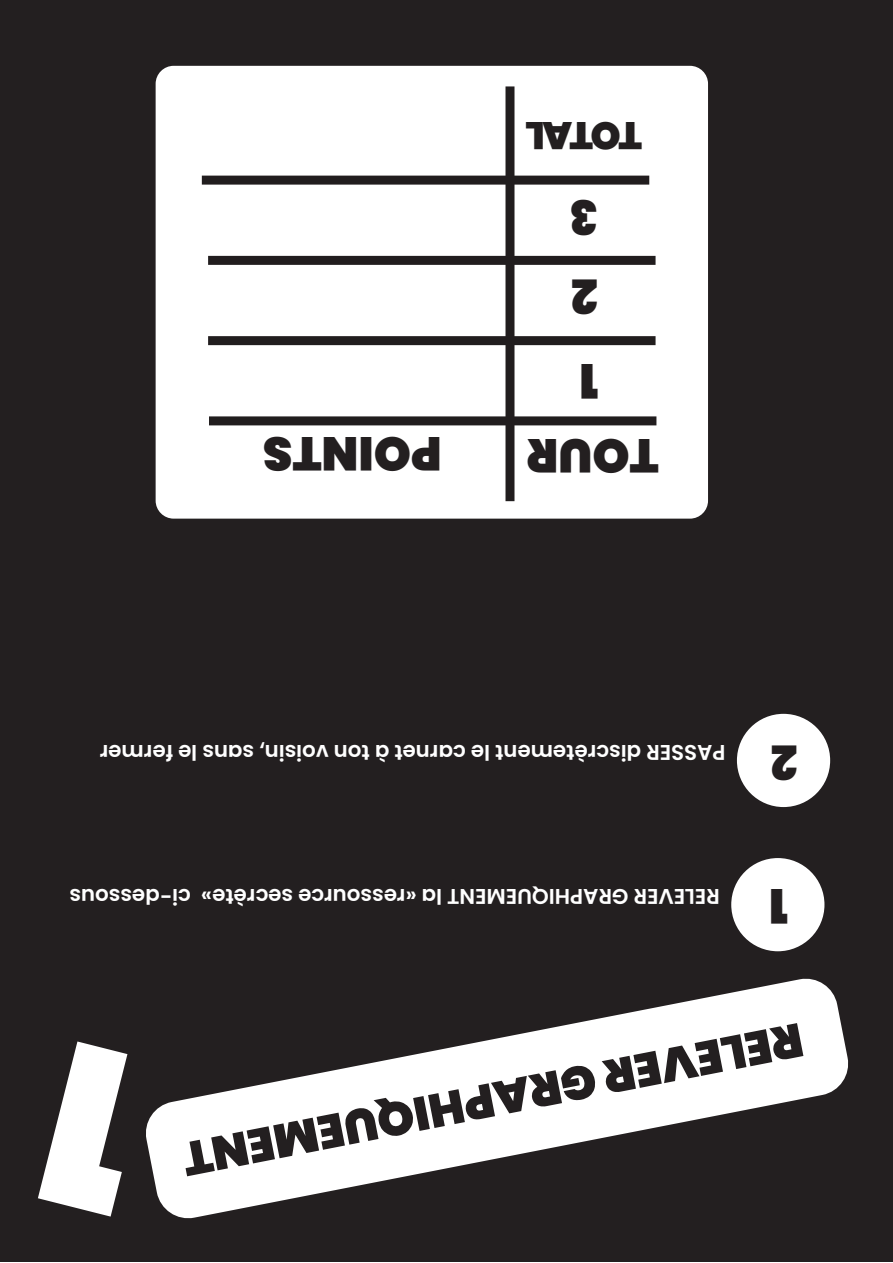
<style>
.page{position:relative;width:893px;height:1263px;background:#fff}
.page>*{position:absolute;margin:0;border:0;box-sizing:border-box;transform-origin:0 0}
.t1{font:900 47.4px/75.3px "Poppins";color:#231f20;text-align:center}
.t2{font:900 47.25px "Poppins";color:#231f20}
.t3{font:900 38.4px "Poppins";letter-spacing:-.065em;color:#231f20}
.t4{font:600 21.3px "Poppins";color:#fff}
</style>
<div class="page">
<div style="left:0;top:0;width:893px;height:629px;background:#231f20"></div>
<div style="left:156px;top:66px;width:552px;height:453px;background:#fff;border-radius:18px"></div>
<div style="left:505px;top:86px;width:9px;height:415px;background:#211d1e"></div>
<div style="left:209px;top:416px;width:447px;height:9px;background:#211d1e"></div>
<div style="left:208px;top:336px;width:448px;height:9px;background:#211d1e"></div>
<div style="left:208px;top:256px;width:448px;height:9px;background:#211d1e"></div>
<div style="left:202px;top:176px;width:447px;height:9px;background:#211d1e"></div>
<div style="left:0;top:613px;width:893px;height:648px;background:#231f20"></div>
<svg style="left:150px;top:978px;width:699px;height:241px"></svg>
<div style="left:731px;top:858px;width:93px;height:93px;background:#fff;border-radius:50%"></div>
<div style="left:737px;top:714px;width:93px;height:93px;background:#fff;border-radius:50%"></div>
<svg style="left:146px;top:1118px;width:4px;height:39px"></svg>
<h3 class="t3" style="left:642px;top:158px;width:118px;rotate:-180deg">TOTAL</h3>
<h1 class="t1" style="left:442px;top:491px;width:180px;rotate:-180deg">POINTS</h1>
<h1 class="t1" style="left:598px;top:334px;width:31px;line-height:78.8px;text-align:left;rotate:-180deg">2<br>3</h1>
<h1 class="t1" style="left:659px;top:493px;width:134px;rotate:-180deg">TOUR<br>1</h1>
<p class="t4" style="left:726px;top:764px;width:627px;rotate:-180deg">PASSER discrètement le carnet à ton voisin, sans le fermer</p>
<h1 class="t1" style="left:798px;top:799px;width:28px;rotate:-180deg">2</h1>
<p class="t4" style="left:720px;top:909px;width:652px;rotate:-180deg">RELEVER GRAPHIQUEMENT la «ressource secrète» ci-dessous</p>
<h1 class="t1" style="left:788px;top:943px;width:20px;rotate:-180deg">1</h1>
<h2 class="t2" style="left:808px;top:1066px;width:632px;rotate:169deg">RELEVER GRAPHIQUEMENT</h2>
</div>
